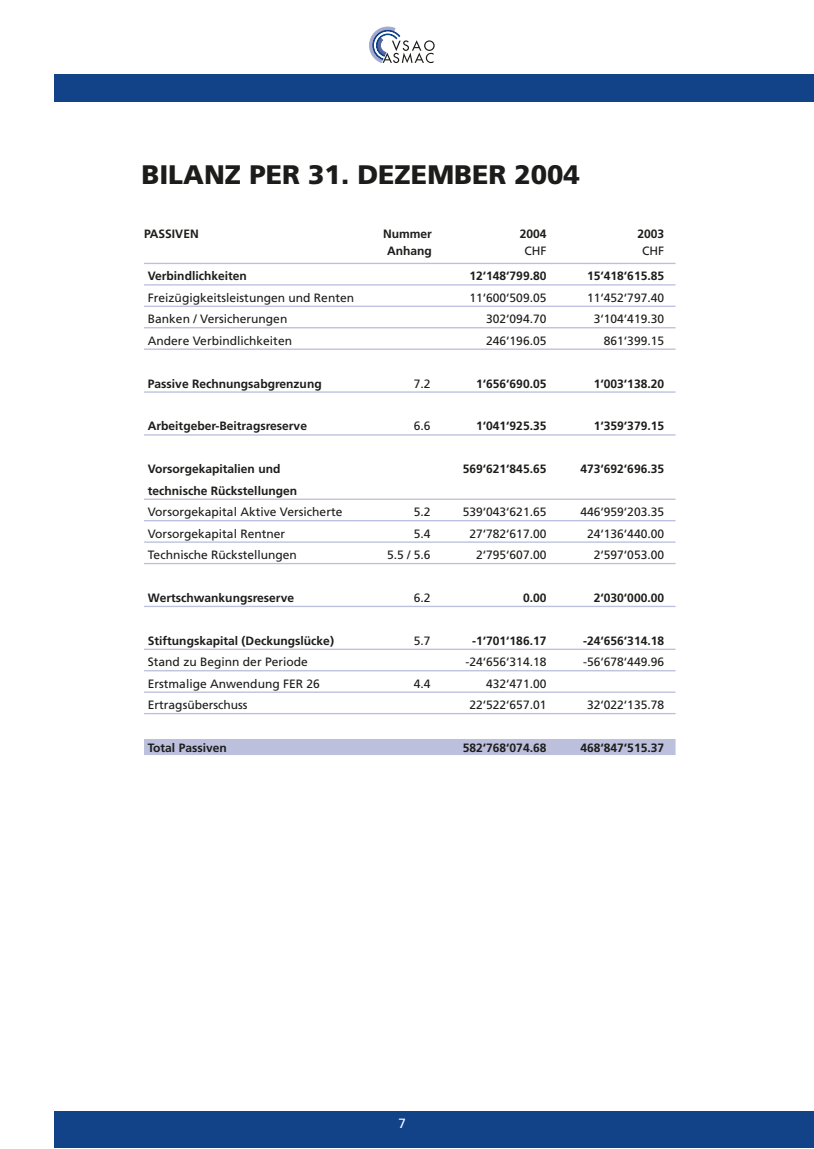
<style>
.page{position:relative;width:814px;height:1149px;background:#fff}
.page>*{position:absolute;margin:0;border:0;box-sizing:border-box;transform-origin:0 0}
.t1{font:900 26.8px "Frutiger";color:#1c1c1a}
.t2{font:13.4px "Frutiger";color:#fff}
.t3{font:12.1px "Frutiger";color:#1c1c1a}
.t4{font:700 12.1px "Frutiger";color:#1c1c1a}
</style>
<div class="page">
<svg style="left:369px;top:27px;width:66px;height:36px"></svg>
<div style="left:54px;top:1111px;width:760px;height:36px;background:#124389"></div>
<div style="left:54px;top:74px;width:760px;height:28px;background:#124389"></div>
<hr style="left:144px;top:263px;width:531px;height:1px;background:#bdc0dd">
<hr style="left:144px;top:284px;width:531px;height:1px;background:#bdc0dd">
<hr style="left:144px;top:305px;width:531px;height:2px;background:#bdc0dd">
<hr style="left:144px;top:327px;width:531px;height:1px;background:#bdc0dd">
<hr style="left:144px;top:348px;width:531px;height:2px;background:#bdc0dd">
<hr style="left:144px;top:391px;width:531px;height:1px;background:#bdc0dd">
<hr style="left:144px;top:434px;width:531px;height:1px;background:#bdc0dd">
<hr style="left:144px;top:498px;width:531px;height:2px;background:#bdc0dd">
<hr style="left:144px;top:520px;width:531px;height:1px;background:#bdc0dd">
<hr style="left:144px;top:541px;width:531px;height:1px;background:#bdc0dd">
<hr style="left:144px;top:563px;width:531px;height:1px;background:#bdc0dd">
<hr style="left:144px;top:605px;width:531px;height:2px;background:#bdc0dd">
<hr style="left:144px;top:648px;width:531px;height:2px;background:#bdc0dd">
<hr style="left:144px;top:670px;width:531px;height:1px;background:#bdc0dd">
<hr style="left:144px;top:691px;width:531px;height:1px;background:#bdc0dd">
<hr style="left:144px;top:713px;width:531px;height:1px;background:#bdc0dd">
<div style="left:144px;top:739px;width:531px;height:16px;background:#bdc0dd"></div>
<h1 class="t1" style="left:141px;top:164px;width:440px">BILANZ PER 31. DEZEMBER 2004</h1>
<p class="t4" style="left:144px;top:228px;width:56px">PASSIVEN</p>
<p class="t4" style="left:383px;top:228px;width:50px">Nummer</p>
<p class="t4" style="left:520px;top:228px;width:28px">2004</p>
<p class="t4" style="left:637px;top:228px;width:28px">2003</p>
<p class="t4" style="left:387px;top:246px;width:46px">Anhang</p>
<p class="t3" style="left:524px;top:246px;width:24px">CHF</p>
<p class="t3" style="left:642px;top:246px;width:24px">CHF</p>
<p class="t4" style="left:148px;top:271px;width:101px">Verbindlichkeiten</p>
<p class="t4" style="left:469px;top:271px;width:79px">12‘148‘799.80</p>
<p class="t4" style="left:587px;top:271px;width:79px">15‘418‘615.85</p>
<p class="t3" style="left:148px;top:293px;width:208px">Freizügigkeitsleistungen und Renten</p>
<p class="t3" style="left:469px;top:293px;width:79px">11‘600‘509.05</p>
<p class="t3" style="left:587px;top:293px;width:79px">11‘452‘797.40</p>
<p class="t3" style="left:148px;top:314px;width:141px">Banken / Versicherungen</p>
<p class="t3" style="left:486px;top:314px;width:62px">302‘094.70</p>
<p class="t3" style="left:594px;top:314px;width:72px">3‘104‘419.30</p>
<p class="t3" style="left:148px;top:335px;width:146px">Andere Verbindlichkeiten</p>
<p class="t3" style="left:486px;top:335px;width:62px">246‘196.05</p>
<p class="t3" style="left:604px;top:335px;width:62px">861‘399.15</p>
<p class="t4" style="left:148px;top:378px;width:175px">Passive Rechnungsabgrenzung</p>
<p class="t3" style="left:414px;top:378px;width:18px">7.2</p>
<p class="t4" style="left:476px;top:378px;width:72px">1‘656‘690.05</p>
<p class="t4" style="left:594px;top:378px;width:72px">1‘003‘138.20</p>
<p class="t4" style="left:148px;top:421px;width:161px">Arbeitgeber-Beitragsreserve</p>
<p class="t3" style="left:414px;top:421px;width:18px">6.6</p>
<p class="t4" style="left:476px;top:421px;width:72px">1‘041‘925.35</p>
<p class="t4" style="left:594px;top:421px;width:72px">1‘359‘379.15</p>
<p class="t4" style="left:148px;top:464px;width:134px">Vorsorgekapitalien und</p>
<p class="t4" style="left:463px;top:464px;width:85px">569‘621‘845.65</p>
<p class="t4" style="left:580px;top:464px;width:85px">473‘692‘696.35</p>
<p class="t4" style="left:148px;top:485px;width:151px">technische Rückstellungen</p>
<p class="t3" style="left:148px;top:507px;width:196px">Vorsorgekapital Aktive Versicherte</p>
<p class="t3" style="left:414px;top:507px;width:18px">5.2</p>
<p class="t3" style="left:463px;top:507px;width:85px">539‘043‘621.65</p>
<p class="t3" style="left:580px;top:507px;width:85px">446‘959‘203.35</p>
<p class="t3" style="left:148px;top:528px;width:139px">Vorsorgekapital Rentner</p>
<p class="t3" style="left:414px;top:528px;width:18px">5.4</p>
<p class="t3" style="left:469px;top:528px;width:79px">27‘782‘617.00</p>
<p class="t3" style="left:587px;top:528px;width:79px">24‘136‘440.00</p>
<p class="t3" style="left:148px;top:550px;width:151px">Technische Rückstellungen</p>
<p class="t3" style="left:387px;top:550px;width:45px">5.5 / 5.6</p>
<p class="t3" style="left:476px;top:550px;width:72px">2‘795‘607.00</p>
<p class="t3" style="left:594px;top:550px;width:72px">2‘597‘053.00</p>
<p class="t4" style="left:148px;top:593px;width:148px">Wertschwankungsreserve</p>
<p class="t3" style="left:414px;top:593px;width:18px">6.2</p>
<p class="t4" style="left:523px;top:593px;width:25px">0.00</p>
<p class="t4" style="left:594px;top:593px;width:72px">2‘030‘000.00</p>
<p class="t4" style="left:148px;top:635px;width:188px">Stiftungskapital (Deckungslücke)</p>
<p class="t3" style="left:414px;top:635px;width:18px">5.7</p>
<p class="t4" style="left:472px;top:635px;width:76px">-1‘701‘186.17</p>
<p class="t4" style="left:583px;top:635px;width:83px">-24‘656‘314.18</p>
<p class="t3" style="left:148px;top:657px;width:162px">Stand zu Beginn der Periode</p>
<p class="t3" style="left:465px;top:657px;width:83px">-24‘656‘314.18</p>
<p class="t3" style="left:583px;top:657px;width:83px">-56‘678‘449.96</p>
<p class="t3" style="left:148px;top:678px;width:174px">Erstmalige Anwendung FER 26</p>
<p class="t3" style="left:414px;top:678px;width:18px">4.4</p>
<p class="t3" style="left:486px;top:678px;width:62px">432‘471.00</p>
<p class="t3" style="left:148px;top:700px;width:101px">Ertragsüberschuss</p>
<p class="t3" style="left:469px;top:700px;width:79px">22‘522‘657.01</p>
<p class="t3" style="left:587px;top:700px;width:79px">32‘022‘135.78</p>
<p class="t4" style="left:148px;top:742px;width:81px">Total Passiven</p>
<p class="t4" style="left:463px;top:742px;width:85px">582‘768‘074.68</p>
<p class="t4" style="left:580px;top:742px;width:85px">468‘847‘515.37</p>
<p class="t2" style="left:399px;top:1118px;width:9px">7</p>
</div>
